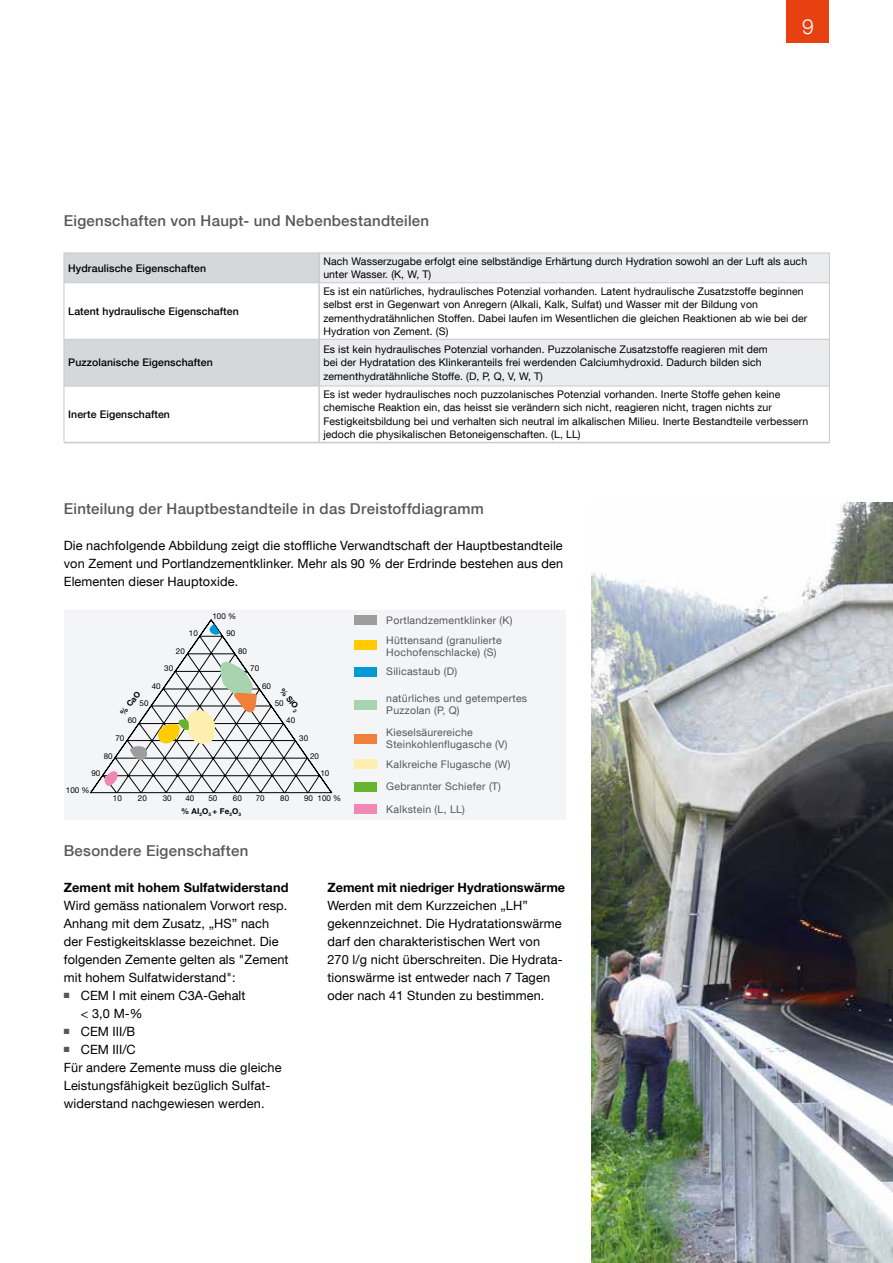
<style>
.page{position:relative;width:893px;height:1263px;background:#fff}
.page>*{position:absolute;margin:0;border:0;box-sizing:border-box;transform-origin:0 0}
.t1{font:300 21px "Helvetica Neue LT Com";color:#fff}
.t2{font:500 15px "Helvetica Neue LT Com";letter-spacing:.02em;color:#58585b}
.t3{font:12.75px/18px "Helvetica Neue LT Com";letter-spacing:.01em;color:#000}
.t4{font:700 12.75px "Helvetica Neue LT Com";color:#000}
.t5{font:10.5px/13.5px "Helvetica Neue LT Com";letter-spacing:.01em;color:#000}
.t6{font:10.5px/12px "Helvetica Neue LT Com";letter-spacing:.025em;color:#58585b}
.t7{font:500 10.5px "Helvetica Neue LT Com";letter-spacing:.01em;color:#000}
.t8{font:8.1px "Helvetica Neue LT Com";color:#010202}
.t9{font:700 8.1px "Helvetica Neue LT Com";color:#010202}
.s1{color:#575756}
</style>
<div class="page">
<div style="left:787px;top:0;width:42px;height:43px;background:#e74011"></div>
<div style="left:65px;top:254px;width:253px;height:28px;background:#d4d8da"></div>
<div style="left:320px;top:254px;width:509px;height:28px;background:#eaeced"></div>
<svg style="left:65px;top:283px;width:764px;height:159px"></svg>
<hr style="left:64px;top:253px;width:255px;height:1px;background:#c6cacd">
<hr style="left:64px;top:253px;width:1px;height:30px;background:#c6cacd">
<hr style="left:319px;top:253px;width:511px;height:1px;background:#c6cacd">
<hr style="left:829px;top:253px;width:1px;height:30px;background:#c6cacd">
<hr style="left:64px;top:282px;width:254px;height:1px;background:#c6cacd">
<hr style="left:64px;top:283px;width:1px;height:56px;background:#c6cacd">
<hr style="left:320px;top:282px;width:510px;height:1px;background:#c6cacd">
<hr style="left:829px;top:283px;width:1px;height:56px;background:#c6cacd">
<hr style="left:64px;top:339px;width:254px;height:1px;background:#c6cacd">
<hr style="left:64px;top:339px;width:1px;height:47px;background:#c6cacd">
<hr style="left:320px;top:339px;width:510px;height:1px;background:#c6cacd">
<hr style="left:829px;top:339px;width:1px;height:47px;background:#c6cacd">
<hr style="left:64px;top:386px;width:254px;height:1px;background:#c6cacd">
<hr style="left:64px;top:386px;width:1px;height:56px;background:#c6cacd">
<hr style="left:320px;top:386px;width:510px;height:1px;background:#c6cacd">
<hr style="left:829px;top:386px;width:1px;height:56px;background:#c6cacd">
<hr style="left:318px;top:253px;width:2px;height:30px;background:#c6cacd">
<hr style="left:318px;top:283px;width:2px;height:56px;background:#c6cacd">
<hr style="left:318px;top:339px;width:2px;height:47px;background:#c6cacd">
<hr style="left:318px;top:386px;width:2px;height:56px;background:#c6cacd">
<hr style="left:64px;top:442px;width:255px;height:1px;background:#c6cacd">
<hr style="left:319px;top:442px;width:511px;height:1px;background:#c6cacd">
<div style="left:64px;top:611px;width:502px;height:209px;background:#f4f5f6"></div>
<div style="left:354px;top:615px;width:22px;height:10px;background:#9d9d9d"></div>
<div style="left:354px;top:640px;width:22px;height:10px;background:#fc0"></div>
<div style="left:354px;top:667px;width:22px;height:9px;background:#009ad8"></div>
<div style="left:354px;top:700px;width:22px;height:10px;background:#a8d3af"></div>
<div style="left:354px;top:734px;width:22px;height:9px;background:#f07f3d"></div>
<div style="left:354px;top:759px;width:22px;height:9px;background:#ffefaf"></div>
<div style="left:354px;top:782px;width:22px;height:10px;background:#65b32f"></div>
<div style="left:354px;top:804px;width:22px;height:9px;background:#f088b6"></div>
<svg style="left:90px;top:619px;width:243px;height:174px"></svg>
<img style="left:591px;top:503px;width:302px;height:760px">
<h2 class="t2" style="left:64px;top:211px;width:367px">Eigenschaften von Haupt- und Nebenbestandteilen</h2>
<h1 class="t1" style="left:802px;top:13px;width:13px">9</h1>
<p class="t7" style="left:68px;top:262px;width:139px">Hydraulische Eigenschaften</p>
<p class="t5" style="left:323px;top:254px;width:485px">Nach Wasserzugabe erfolgt eine selbständige Erhärtung durch Hydration sowohl an der Luft als auch unter Wasser. (K, W, T)</p>
<p class="t7" style="left:68px;top:305px;width:172px">Latent hydraulische Eigenschaften</p>
<p class="t5" style="left:323px;top:284px;width:485px">Es ist ein natürliches, hydraulisches Potenzial vorhanden. Latent hydraulische Zusatzstoffe beginnen selbst erst in Gegenwart von Anregern (Alkali, Kalk, Sulfat) und Wasser mit der Bildung von zementhydratähnlichen Stoffen. Dabei laufen im Wesentlichen die gleichen Reaktionen ab wie bei der Hydration von Zement. (S)</p>
<p class="t7" style="left:68px;top:356px;width:146px">Puzzolanische Eigenschaften</p>
<p class="t7" style="left:68px;top:408px;width:103px">Inerte Eigenschaften</p>
<p class="t5" style="left:323px;top:342px;width:446px">Es ist kein hydraulisches Potenzial vorhanden. Puzzolanische Zusatzstoffe reagieren mit dem bei der Hydratation des Klinkeranteils frei werdenden Calciumhydroxid. Dadurch bilden sich zementhydratähnliche Stoffe. (D, P, Q, V, W, T)</p>
<p class="t5" style="left:323px;top:387px;width:487px">Es ist weder hydraulisches noch puzzolanisches Potenzial vorhanden. Inerte Stoffe gehen keine chemische Reaktion ein, das heisst sie verändern sich nicht, reagieren nicht, tragen nichts zur Festigkeitsbildung bei und verhalten sich neutral im alkalischen Milieu. Inerte Bestandteile verbessern jedoch die physikalischen Betoneigenschaften. (L, LL)</p>
<h2 class="t2" style="left:64px;top:499px;width:422px">Einteilung der Hauptbestandteile in das Dreistoffdiagramm</h2>
<p class="t3" style="left:64px;top:536px;width:501px;text-align:justify">Die nachfolgende Abbildung zeigt die stoffliche Verwandtschaft der Hauptbestandteile von Zement und Portlandzementklinker. Mehr als 90 % der Erdrinde bestehen aus den Elementen dieser Hauptoxide.</p>
<p class="t6" style="left:386px;top:610px;width:128px;line-height:20.2px">Portlandzementklinker (K)<br>Hüttensand (granulierte</p>
<p class="t6" style="left:386px;top:642px;width:112px;line-height:19.4px">Hochofenschlacke) (S)<br>Silicastaub (D)</p>
<p class="t6" style="left:386px;top:691px;width:142px">natürliches und getempertes<br>Puzzolan (P, Q)</p>
<p class="t6" style="left:386px;top:726px;width:123px">Kieselsäurereiche<br>Steinkohlenflugasche (V)</p>
<p class="t6" style="left:386px;top:752px;width:126px;line-height:22.8px">Kalkreiche Flugasche (W)<br>Gebrannter Schiefer (T)<br>Kalkstein (L, LL)</p>
<p class="t8" style="left:212px;top:612px;width:25px">100 %</p>
<p class="t8" style="left:189px;top:628px;width:10px">10</p>
<p class="t8" style="left:226px;top:628px;width:10px">90</p>
<p class="t8" style="left:176px;top:646px;width:10px">20</p>
<p class="t8" style="left:238px;top:646px;width:10px">80</p>
<p class="t8" style="left:164px;top:663px;width:10px">30</p>
<p class="t8" style="left:250px;top:663px;width:10px">70</p>
<p class="t8" style="left:152px;top:681px;width:10px">40</p>
<p class="t8" style="left:262px;top:681px;width:10px">60</p>
<p class="t9" style="left:285px;top:685px;width:28px;rotate:50deg">% SiO<sub>2</sub></p>
<p class="t9" style="left:118px;top:710px;width:29px;rotate:-51deg">% CaO</p>
<p class="t8" style="left:140px;top:698px;width:10px">50</p>
<p class="t8" style="left:275px;top:698px;width:10px">50</p>
<p class="t8" style="left:128px;top:715px;width:10px">60</p>
<p class="t8" style="left:286px;top:715px;width:10px">40</p>
<p class="t8" style="left:115px;top:733px;width:10px">70</p>
<p class="t8" style="left:299px;top:733px;width:10px">30</p>
<p class="t8" style="left:104px;top:751px;width:10px">80</p>
<p class="t8" style="left:310px;top:751px;width:10px">20</p>
<p class="t8" style="left:91px;top:768px;width:10px">90</p>
<p class="t8" style="left:320px;top:768px;width:10px">10</p>
<p class="t8" style="left:66px;top:785px;width:25px">100 %</p>
<p class="t8" style="left:318px;top:794px;width:25px">100 %</p>
<p class="t8" style="left:113px;top:794px;width:10px">10</p>
<p class="t8" style="left:138px;top:794px;width:10px">20</p>
<p class="t8" style="left:163px;top:794px;width:10px">30</p>
<p class="t8" style="left:185px;top:794px;width:10px">40</p>
<p class="t8" style="left:208px;top:794px;width:10px">50</p>
<p class="t8" style="left:233px;top:794px;width:10px">60</p>
<p class="t8" style="left:256px;top:794px;width:10px">70</p>
<p class="t8" style="left:280px;top:794px;width:10px">80</p>
<p class="t8" style="left:304px;top:794px;width:10px">90</p>
<p class="t9" style="left:181px;top:805px;width:61px">% AI<sub>2</sub>O<sub>3</sub> + Fe<sub>2</sub>O<sub>3</sub></p>
<h2 class="t2" style="left:64px;top:841px;width:186px">Besondere Eigenschaften</h2>
<p class="t4" style="left:64px;top:879px;width:226px">Zement mit hohem Sulfatwiderstand</p>
<p class="t3" style="left:64px;top:896px;width:226px">Wird gemäss nationalem Vorwort resp.<br>Anhang mit dem Zusatz, „HS” nach der Festigkeitsklasse bezeichnet. Die folgenden Zemente gelten als "Zement mit hohem Sulfatwiderstand":</p>
<p class="t3" style="left:81px;top:986px;width:166px;text-indent:-17px"><span class="s1">■</span> CEM I mit einem C3A-Gehalt &lt; 3,0 M-%</p>
<p class="t3" style="left:64px;top:1022px;width:73px"><span class="s1">■</span> CEM III/B</p>
<p class="t3" style="left:64px;top:1040px;width:219px"><span class="s1">■</span> CEM III/C<br>Für andere Zemente muss die gleiche<br>Leistungsfähigkeit bezüglich Sulfat&shy;widerstand nachgewiesen werden.</p>
<p class="t4" style="left:327px;top:879px;width:239px">Zement mit niedriger Hydrationswärme</p>
<p class="t3" style="left:327px;top:896px;width:237px">Werden mit dem Kurzzeichen „LH” gekennzeichnet. Die Hydratationswärme darf den charakteristischen Wert von 270 l/g nicht überschreiten. Die Hydrata&shy;tionswärme ist entweder nach 7 Tagen oder nach 41 Stunden zu bestimmen.</p>
</div>
